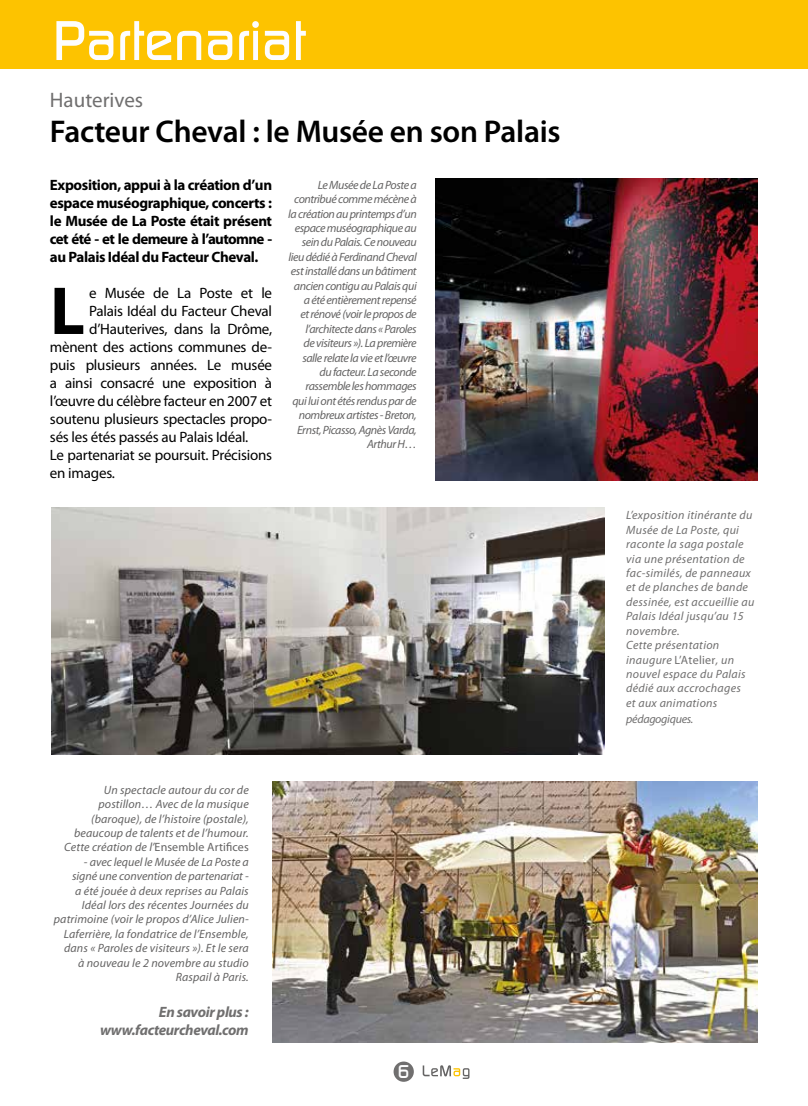
<style>
.page{position:relative;width:808px;height:1106px;background:#fff}
.page>*{position:absolute;margin:0;border:0;box-sizing:border-box;transform-origin:0 0}
.t1{font:700 68.4px "Myriad Pro";color:#000}
.t2{font:500 54px "Dicot";color:#fdfdfe}
.t3{font:600 31.5px "Myriad Pro";letter-spacing:-.01em;color:#000}
.t4{font:21px "Myriad Pro";color:#706f6f}
.t5{font:500 18px "Dicot";color:#fdfdfe}
.t6{font:15px "Myriad Pro";letter-spacing:-.015em;color:#000}
.t7{font:700 15px/18px "Myriad Pro";letter-spacing:-.04em;color:#000;text-align:justify}
.t8{font:italic 700 15px/18px "Myriad Pro";letter-spacing:-.025em;color:#706f6f;text-align:right}
.t9{font:italic 12px/14.4px "Myriad Pro";letter-spacing:-.035em;color:#646363;text-align:right}
.t10{font:italic 12px/14.4px "Myriad Pro";letter-spacing:.01em;color:#646363;text-align:right}
.t11{font:italic 12px/14.4px "Myriad Pro";letter-spacing:.025em;color:#706f6f}
.t12{font:italic 12px "Myriad Pro";letter-spacing:-.025em;color:#706f6f}
.s1{font-style:normal}
</style>
<div class="page">
<hr style="left:807px;top:540px;width:1px;height:71px;background:#fdc300">
<hr style="left:807px;top:611px;width:1px;height:495px;background:#c6c6c6">
<div style="left:0;top:0;width:808px;height:68px;background:#fdc300"></div>
<img style="left:51px;top:507px;width:554px;height:247px">
<img style="left:436px;top:179px;width:321px;height:301px">
<img style="left:272px;top:782px;width:485px;height:260px">
<div style="left:394px;top:1061px;width:20px;height:20px;background:#706f6f;border-radius:50%"></div>
<svg style="left:423px;top:1065px;width:46px;height:13px"></svg>
<h2 class="t2" style="left:53px;top:10px;width:254px">Partenariat</h2>
<h3 class="t4" style="left:50px;top:87px;width:95px">Hauterives</h3>
<h3 class="t3" style="left:50px;top:112px;width:512px">Facteur Cheval : le Musée en son Palais</h3>
<p class="t7" style="left:50px;top:175px;width:224px">Exposition, appui à la création d’un espace muséographique, concerts : le Musée de La Poste était présent cet été - et le demeure à l’automne - au Palais Idéal du Facteur Cheval.</p>
<h1 class="t1" style="left:50px;top:266px;width:36px">L</h1>
<p class="t6" style="left:89px;top:284px;width:185px">e Musée de La Poste et le</p>
<p class="t6" style="left:89px;top:302px;width:185px">Palais Idéal du Facteur Cheval</p>
<p class="t6" style="left:89px;top:320px;width:185px">d’Hauterives, dans la Drôme,</p>
<p class="t6" style="left:50px;top:338px;width:224px">mènent des actions communes de-</p>
<p class="t6" style="left:50px;top:356px;width:224px">puis plusieurs années. Le musée</p>
<p class="t6" style="left:50px;top:374px;width:224px">a ainsi consacré une exposition à</p>
<p class="t6" style="left:50px;top:392px;width:224px">l’œuvre du célèbre facteur en 2007 et</p>
<p class="t6" style="left:50px;top:410px;width:224px">soutenu plusieurs spectacles propo-</p>
<p class="t6" style="left:50px;top:428px;width:200px">sés les étés passés au Palais Idéal.</p>
<p class="t6" style="left:50px;top:446px;width:224px">Le partenariat se poursuit. Précisions</p>
<p class="t6" style="left:50px;top:464px;width:67px">en images.</p>
<p class="t9" style="left:288px;top:177px;width:130px">Le Musée de La Poste a contribué comme mécène à la création au printemps d’un espace muséographique au sein du Palais. Ce nouveau lieu dédié à Ferdinand Cheval est installé dans un bâtiment ancien contigu au Palais qui a été entièrement repensé<br>et rénové (voir le propos de l’architecte dans « Paroles<br>de visiteurs »). La première salle relate la vie et l’œuvre du facteur. La seconde rassemble les hommages qui lui ont étés rendus par de nombreux artistes - Breton,<br>Ernst, Picasso, Agnès Varda,<br>Arthur H…</p>
<p class="t10" style="left:64px;top:782px;width:186px">Un spectacle autour du cor de postillon… Avec de la musique (baroque), de l’histoire (postale), beaucoup de talents et de l’humour.<br>Cette création de l’<span class="s1">Ensemble Artifices</span></p>
<p class="t10" style="left:54px;top:854px;width:196px">- avec lequel le Musée de La Poste a<br>signé une convention de partenariat -<br>a été jouée à deux reprises au Palais Idéal lors des récentes Journées du patrimoine (voir le propos d’Alice Julien-Laferrière, la fondatrice de l’Ensemble, dans « Paroles de visiteurs »). Et le sera<br>à nouveau le 2 novembre au studio Raspail à Paris.</p>
<p class="t8" style="left:100px;top:1002px;width:150px">En savoir plus : www.facteurcheval.com</p>
<h3 class="t5" style="left:398px;top:1061px;width:13px">6</h3>
<p class="t11" style="left:626px;top:508px;width:130px">L’exposition itinérante du<br>Musée de La Poste, qui raconte la saga postale via une présentation de fac-similés, de panneaux et de planches de bande dessinée, est accueillie au<br>Palais Idéal jusqu’au 15 novembre.<br>Cette présentation inaugure <span class="s1">L’Atelier</span>, un nouvel espace du Palais dédié aux accrochages<br>et aux animations</p>
<p class="t12" style="left:626px;top:711px;width:69px">pédagogiques.</p>
</div>
